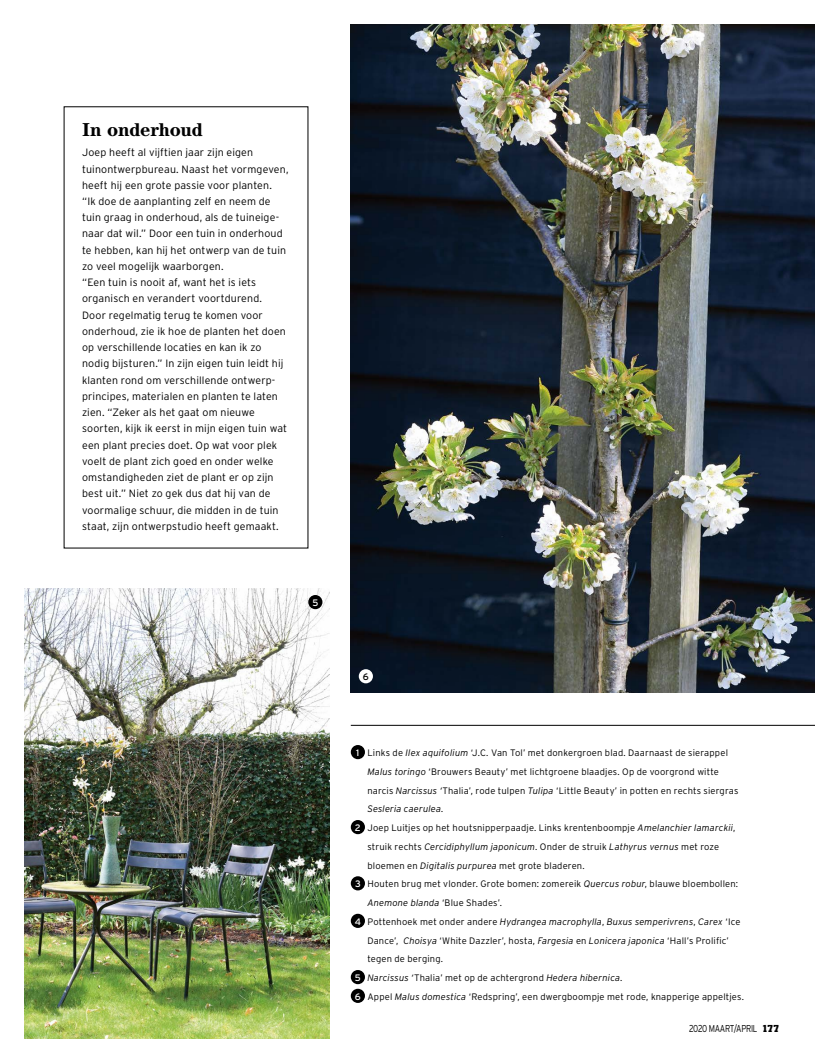
<style>
.page{position:relative;width:815px;height:1063px;background:#fff}
.page>*{position:absolute;margin:0;border:0;box-sizing:border-box;transform-origin:0 0}
.t1{font:700 18.75px "Century Std";letter-spacing:-.01em;color:#000}
.t2{font:300 10.62px/16.2px "Interstate";letter-spacing:.01em;color:#000}
.t3{font:300 10px "Interstate";letter-spacing:-.04em;color:#000;scale:.8 1}
.t4{font:300 9.38px "Interstate";letter-spacing:.015em;color:#000}
.t5{font:italic 300 9.38px "Interstate";letter-spacing:.015em;color:#000}
.t6{font:9.38px "Interstate";color:#fff}
.t7{font:9.38px "Interstate";color:#000}
.s1{font-weight:400;color:#fff}
.s2{font-style:italic}
.s3{font-style:normal}
.s4{font-weight:400;font-style:normal;color:#fff}
.s5{font-family:"Boton";font-weight:700}
</style>
<div class="page">
<img style="left:351px;top:25px;width:464px;height:668px">
<img style="left:25px;top:588px;width:304px;height:450px">
<hr style="left:351px;top:725px;width:464px;height:1px;background:#000">
<div style="left:351px;top:745px;width:14px;height:14px;background:#000;border-radius:50%"></div>
<div style="left:351px;top:820px;width:14px;height:14px;background:#000;border-radius:50%"></div>
<div style="left:351px;top:876px;width:14px;height:14px;background:#000;border-radius:50%"></div>
<div style="left:351px;top:914px;width:14px;height:14px;background:#000;border-radius:50%"></div>
<div style="left:351px;top:970px;width:14px;height:14px;background:#000;border-radius:50%"></div>
<div style="left:351px;top:989px;width:14px;height:14px;background:#000;border-radius:50%"></div>
<div style="left:308px;top:595px;width:14px;height:14px;background:#000;border-radius:50%"></div>
<div style="left:359px;top:669px;width:14px;height:14px;background:#fff;border-radius:50%"></div>
<h1 class="t1" style="left:82px;top:119px;width:122px">In onderhoud</h1>
<p class="t2" style="left:82px;top:144px;width:208px">Joep heeft al vijftien jaar zijn eigen tuinontwerpbureau. Naast het vormgeven, heeft hij een grote passie voor planten.<br>“Ik doe de aanplanting zelf en neem de tuin graag in onderhoud, als de tuineige&shy;naar dat wil.” Door een tuin in onderhoud te hebben, kan hij het ontwerp van de tuin zo veel mogelijk waarborgen.<br>“Een tuin is nooit af, want het is iets organisch en verandert voortdurend.<br>Door regelmatig terug te komen voor onderhoud, zie ik hoe de planten het doen op verschillende locaties en kan ik zo nodig bijsturen.” In zijn eigen tuin leidt hij klanten rond om verschillende ontwerp&shy;principes, materialen en planten te laten zien. “Zeker als het gaat om nieuwe soorten, kijk ik eerst in mijn eigen tuin wat een plant precies doet. Op wat voor plek voelt de plant zich goed en onder welke omstandigheden ziet de plant er op zijn best uit.” Niet zo gek dus dat hij van de voormalige schuur, die midden in de tuin staat, zijn ontwerpstudio heeft gemaakt.</p>
<p class="t6" style="left:312px;top:597px;width:7px">5</p>
<p class="t7" style="left:363px;top:671px;width:7px">6</p>
<p class="t4" style="left:356px;top:747px;width:373px"><span class="s1">1</span> Links de <span class="s2">Ilex aquifolium</span> ‘J.C. Van Tol’ met donkergroen blad. Daarnaast de sierappel</p>
<p class="t4" style="left:367px;top:766px;width:353px"><span class="s2">Malus toringo</span> ‘Brouwers Beauty’ met lichtgroene blaadjes. Op de voorgrond witte</p>
<p class="t4" style="left:367px;top:785px;width:373px">narcis <span class="s2">Narcissus ‘</span>Thalia’, rode tulpen <span class="s2">Tulipa</span> ‘Little Beauty’ in potten en rechts siergras</p>
<p class="t5" style="left:367px;top:803px;width:78px">Sesleria caerulea.</p>
<p class="t4" style="left:355px;top:822px;width:382px"><span class="s1">2</span> Joep Luitjes op het houtsnipperpaadje. Links krentenboompje <span class="s2">Amelanchier lamarckii</span>,</p>
<p class="t5" style="left:367px;top:841px;width:353px"><span class="s3">struik rechts</span> Cercidiphyllum japonicum<span class="s3">. Onder de struik</span> Lathyrus vernus <span class="s3">met roze</span></p>
<p class="t4" style="left:367px;top:860px;width:219px">bloemen en <span class="s2">Digitalis purpurea</span> met grote bladeren.</p>
<p class="t4" style="left:355px;top:878px;width:385px"><span class="s1">3</span> Houten brug met vlonder. Grote bomen: zomereik <span class="s2">Quercus robur</span>, blauwe bloembollen:</p>
<p class="t5" style="left:367px;top:897px;width:136px">Anemone blanda <span class="s3">‘Blue Shades’.</span></p>
<p class="t5" style="left:355px;top:916px;width:387px"><span class="s4">4</span> <span class="s3">Pottenhoek met onder andere</span> Hydrangea macrophylla<span class="s3">,</span> Buxus semperivrens<span class="s3">,</span> Carex <span class="s3">‘Ice</span></p>
<p class="t4" style="left:367px;top:935px;width:363px">Dance’, <span class="s2">Choisya</span> ‘White Dazzler’, hosta, <span class="s2">Fargesia</span> en <span class="s2">Lonicera japonica</span> ‘Hall’s Prolific’</p>
<p class="t4" style="left:367px;top:953px;width:77px">tegen de berging.</p>
<p class="t4" style="left:355px;top:972px;width:269px"><span class="s1">5</span> <span class="s2">Narcissus ‘</span>Thalia’ met op de achtergrond <span class="s2">Hedera hibernica</span>.</p>
<p class="t4" style="left:355px;top:991px;width:391px"><span class="s1">6</span> Appel <span class="s2">Malus domestica</span> ‘Redspring’, een dwergboompje met rode, knapperige appeltjes.</p>
<p class="t3" style="left:689px;top:1022px;width:115px">2020 MAART/APRIL <span class="s5">177</span></p>
</div>
